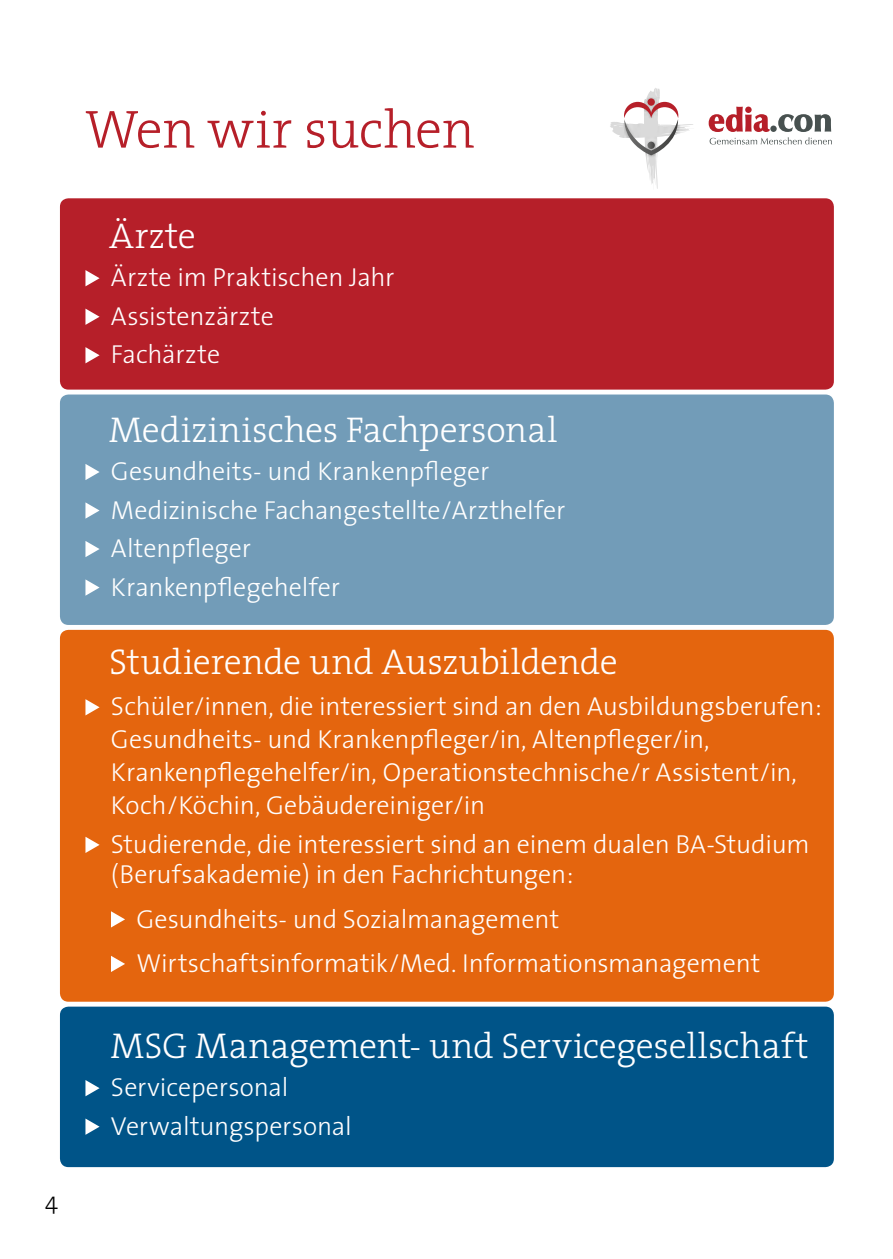
<style>
.page{position:relative;width:893px;height:1259px;background:#fff}
.page>*{position:absolute;margin:0;border:0;box-sizing:border-box;transform-origin:0 0}
.t1{font:300 54px "The Serif";letter-spacing:-.01em;color:#b61f29}
.t2{font:300 36px "The Serif";letter-spacing:-.005em;color:#fff}
.t3{font:300 26.1px/38.4px "The Sans";letter-spacing:-.005em;color:#fff}
.t4{font:300 24px "The Sans";color:#000}
</style>
<div class="page">
<div style="left:60px;top:198px;width:774px;height:191px;background:#b61f29;border-radius:9px"></div>
<div style="left:60px;top:1006px;width:774px;height:161px;background:#005488;border-radius:9px"></div>
<div style="left:60px;top:394px;width:774px;height:231px;background:#729cb8;border-radius:9px"></div>
<div style="left:60px;top:630px;width:774px;height:371px;background:#e4650e;border-radius:9px"></div>
<svg style="left:85px;top:270px;width:15px;height:16px"></svg>
<svg style="left:85px;top:308px;width:15px;height:17px"></svg>
<svg style="left:85px;top:347px;width:15px;height:16px"></svg>
<svg style="left:85px;top:464px;width:15px;height:16px"></svg>
<svg style="left:85px;top:502px;width:15px;height:17px"></svg>
<svg style="left:85px;top:541px;width:15px;height:16px"></svg>
<svg style="left:85px;top:579px;width:15px;height:17px"></svg>
<svg style="left:85px;top:699px;width:15px;height:16px"></svg>
<svg style="left:85px;top:836px;width:15px;height:17px"></svg>
<svg style="left:111px;top:911px;width:14px;height:16px"></svg>
<svg style="left:111px;top:955px;width:14px;height:17px"></svg>
<svg style="left:85px;top:1080px;width:15px;height:16px"></svg>
<svg style="left:85px;top:1118px;width:15px;height:16px"></svg>
<svg style="left:610px;top:88px;width:83px;height:101px"></svg>
<div style="left:647px;top:98px;width:8px;height:8px;background:#b61f29;border-radius:50%"></div>
<svg style="left:709px;top:107px;width:123px;height:37px"></svg>
<p class="t4" style="left:45px;top:1180px;width:14px">4</p>
<h1 class="t1" style="left:85px;top:85px;width:391px">Wen wir suchen</h1>
<h2 class="t2" style="left:109px;top:206px;width:88px">Ärzte</h2>
<p class="t3" style="left:111px;top:257px;width:285px">Ärzte im Praktischen Jahr<br>Assistenzärzte<br>Fachärzte</p>
<h2 class="t2" style="left:109px;top:400px;width:450px">Medizinisches Fachpersonal</h2>
<p class="t3" style="left:111px;top:451px;width:456px">Gesundheits- und Krankenpfleger<br>Medizinische Fachangestellte/Arzthelfer<br>Altenpfleger<br>Krankenpflegehelfer</p>
<h2 class="t2" style="left:109px;top:632px;width:510px">Studierende und Auszubildende</h2>
<p class="t3" style="left:111px;top:689px;width:712px;line-height:33px">Schüler/innen, die interessiert sind an den Ausbildungsberufen:<br>Gesundheits- und Krankenpfleger/in, Altenpfleger/in, Krankenpflegehelfer/in, Operationstechnische/r Assistent/in, Koch/Köchin, Gebäudereiniger/in</p>
<p class="t3" style="left:111px;top:828px;width:700px;line-height:30px">Studierende, die interessiert sind an einem dualen BA-Studium (Berufsakademie) in den Fachrichtungen:</p>
<p class="t3" style="left:136px;top:895px;width:626px;line-height:44.4px">Gesundheits- und Sozialmanagement<br>Wirtschaftsinformatik/Med. Informationsmanagement</p>
<h2 class="t2" style="left:111px;top:1016px;width:699px">MSG Management- und Servicegesellschaft</h2>
<p class="t3" style="left:111px;top:1067px;width:242px">Servicepersonal<br>Verwaltungspersonal</p>
</div>
